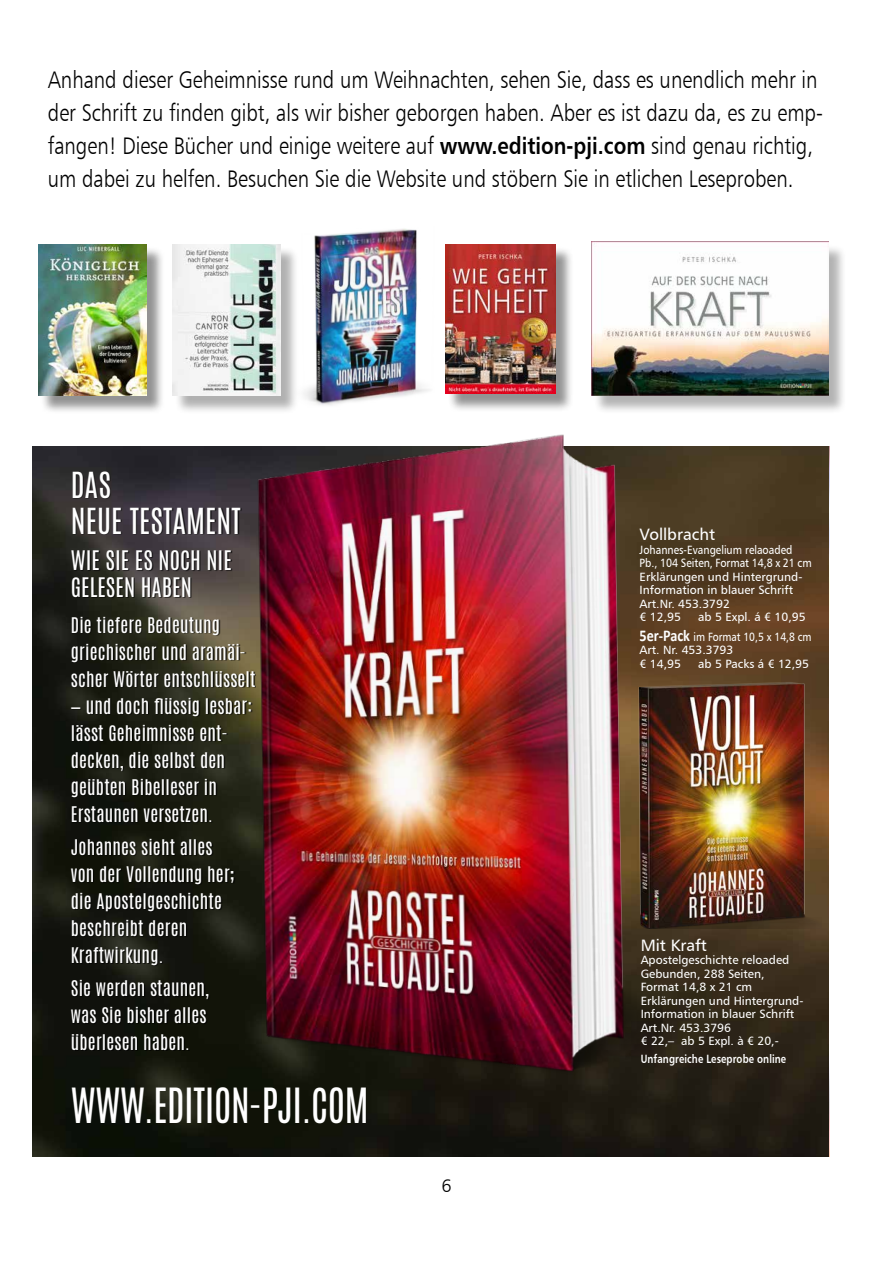
<style>
.page{position:relative;width:893px;height:1263px;background:#fff}
.page>*{position:absolute;margin:0;border:0;box-sizing:border-box;transform-origin:0 0}
.t1{font:40.5px "Antonio";letter-spacing:-.01em;color:#fff;scale:.93 1}
.t2{font:30px/36px "Antonio";color:#fff}
.t3{font:24px/33px "Humanist 777 BT Light B";color:#000;scale:.85 1}
.t4{font:22.5px/27px "Antonio";color:#fff}
.t5{font:18px/27px "Antonio";letter-spacing:.01em;color:#fff}
.t6{font:18px "Humanist 777 BT Light B";color:#000}
.t7{font:16.5px "Humanist 777 BT Roman B";color:#fff}
.t8{font:12px/13.5px "Humanist 777 BT Roman B";color:#fff}
.t9{font:12px/13.5px "Humanist 777 BT Roman B";color:#fff;scale:.88 1}
.t10{font:12px "Humanist 777 BT Bold B";letter-spacing:.01em;color:#fff;scale:.8 1}
.s1{font-family:"Humanist 777 BT Bold B"}
.s2{font-family:"Calibri";font-weight:700;font-size:16.5px}
</style>
<div class="page">
<img style="left:32px;top:446px;width:797px;height:710px">
<img style="left:664px;top:674px;width:158px;height:255px">
<div style="left:71px;top:472px;width:185px;height:579px;background:#000;opacity:.75"></div>
<img style="left:253px;top:434px;width:411px;height:657px">
<div style="left:174px;top:246px;width:125px;height:169px;background:#000;opacity:.31"></div>
<img style="left:172px;top:244px;width:108px;height:152px">
<div style="left:41px;top:246px;width:124px;height:168px;background:#000;opacity:.43"></div>
<img style="left:38px;top:244px;width:108px;height:151px">
<img style="left:288px;top:229px;width:141px;height:183px">
<div style="left:448px;top:246px;width:125px;height:167px;background:#000;opacity:.43"></div>
<img style="left:445px;top:244px;width:110px;height:150px">
<div style="left:593px;top:244px;width:254px;height:170px;background:#000;opacity:.3"></div>
<img style="left:591px;top:242px;width:237px;height:153px">
<p class="t3" style="left:48px;top:63px;width:913px">Anhand dieser Geheimnisse rund um Weihnachten, sehen Sie, dass es unendlich mehr in der Schrift zu finden gibt, als wir bisher geborgen haben. Aber es ist dazu da, es zu emp&shy;fangen! Diese Bücher und einige weitere auf <span class="s1">www.edition-pji.com</span> sind genau richtig, um dabei zu helfen. Besuchen Sie die Website und stöbern Sie in etlichen Leseproben.</p>
<h2 class="t2" style="left:71px;top:467px;width:171px">DAS<br>NEUE TESTAMENT</h2>
<p class="t4" style="left:71px;top:547px;width:162px">WIE SIE ES NOCH NIE<br>GELESEN HABEN</p>
<p class="t5" style="left:71px;top:612px;width:186px">Die tiefere Bedeutung griechischer und aramäi&shy;scher Wörter entschlüsselt</p>
<p class="t5" style="left:71px;top:693px;width:183px">— und doch flüssig lesbar: lässt Geheimnisse ent&shy;decken, die selbst den geübten Bibelleser in<br>Erstaunen versetzen.</p>
<p class="t5" style="left:71px;top:834px;width:165px">Johannes sieht alles von der Vollendung her; die Apostelgeschichte beschreibt deren<br>Kraftwirkung.</p>
<p class="t5" style="left:71px;top:975px;width:140px">Sie werden staunen, was Sie bisher alles überlesen haben.</p>
<h1 class="t1" style="left:71px;top:1076px;width:322px">WWW.EDITION-PJI.COM</h1>
<p class="t6" style="left:441px;top:1175px;width:12px">6</p>
<p class="t7" style="left:640px;top:524px;width:77px">Vollbracht</p>
<p class="t9" style="left:640px;top:542px;width:197px">Johannes-Evangelium relaoaded<br>Pb., 104 Seiten, Format 14,8 x 21 cm<br>Erklärungen und Hintergrund-<br>Information in blauer Schrift<br>Art.Nr. 453.3792<br>€ 12,95</p>
<p class="t8" style="left:640px;top:607px;width:174px;line-height:19.5px;text-indent:59px">ab 5 Expl. á € 10,95<br><span class="s2">5er-Pack</span> im Format 10,5 x 14,8 cm</p>
<p class="t8" style="left:640px;top:643px;width:95px">Art. Nr. 453.3793 € 14,95</p>
<p class="t8" style="left:698px;top:656px;width:112px">ab 5 Packs á € 12,95</p>
<p class="t7" style="left:641px;top:935px;width:68px">Mit Kraft</p>
<p class="t8" style="left:641px;top:953px;width:164px">Apostelgeschichte reloaded<br>Gebunden, 288 Seiten,<br>Format 14,8 x 21 cm<br>Erklärungen und Hintergrund-<br>Information in blauer Schrift<br>Art.Nr. 453.3796<br>€ 22,– ab 5 Expl. à € 20,-</p>
<p class="t10" style="left:641px;top:1052px;width:183px">Unfangreiche Leseprobe online</p>
</div>
